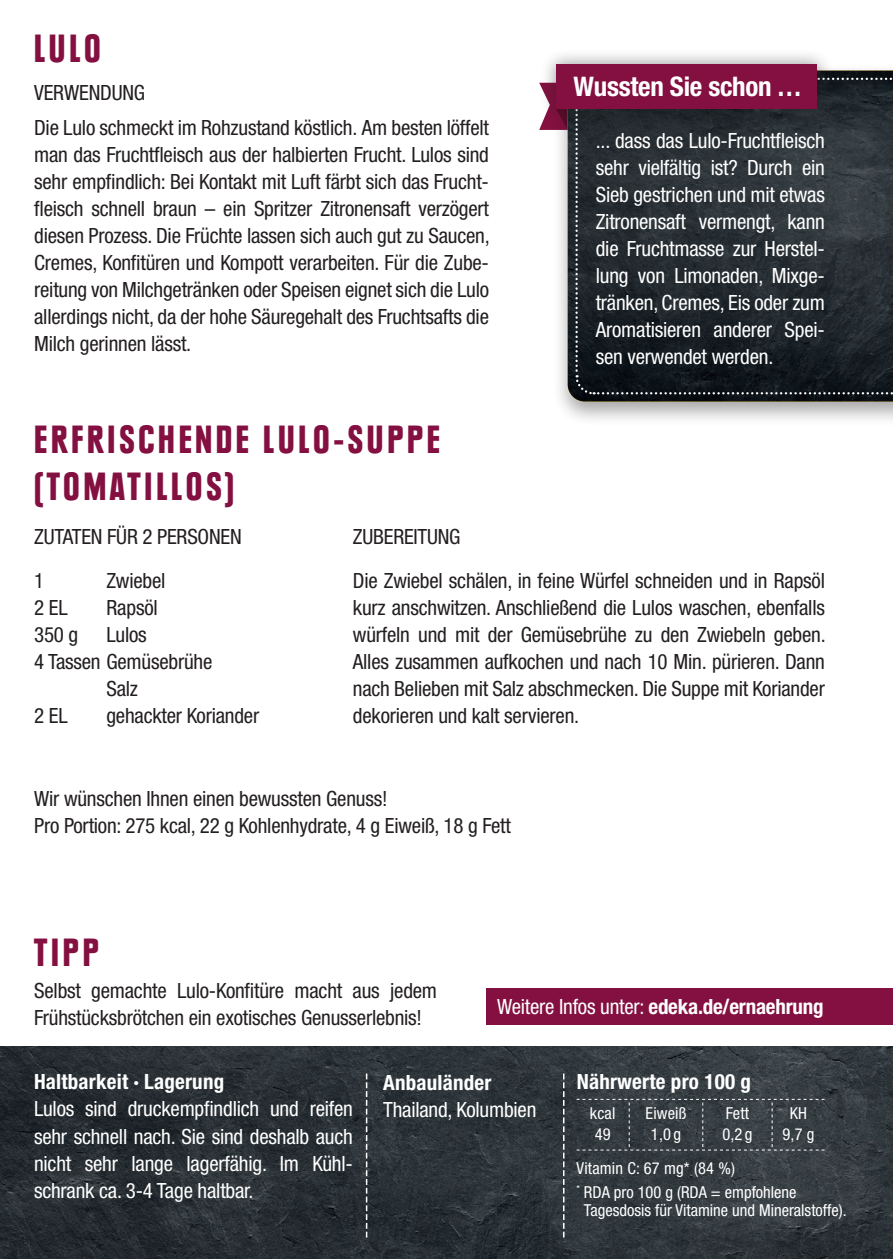
<style>
.page{position:relative;width:893px;height:1259px;background:#fff}
.page>*{position:absolute;margin:0;border:0;box-sizing:border-box;transform-origin:0 0}
.t1{font:900 condensed 39px/46.8px "Plak LT";letter-spacing:.1em;color:#831040}
.t2{font:700 condensed 27px "Helvetica Neue LT Std";letter-spacing:-.01em;color:#fff}
.t3{font:condensed 21px/27px "Helvetica Neue LT Std";letter-spacing:-.01em;color:#231f20;text-align:justify}
.t4{font:condensed 21px/27px "Helvetica Neue LT Std";letter-spacing:-.01em;color:#fff;text-align:justify}
.t5{font:700 condensed 21px "Helvetica Neue LT Std";letter-spacing:.01em;color:#fff}
.t6{font:700 condensed 21px "Helvetica Neue LT Std";letter-spacing:-.01em;color:#fff}
.t7{font:condensed 16.5px/21px "Helvetica Neue LT Std";color:#fff}
.s1{font-weight:400}
</style>
<div class="page">
<img style="left:0;top:1046px;width:893px;height:213px">
<div style="left:552px;top:63px;width:341px;height:363px;background:#231f20;opacity:.4"></div>
<svg style="left:539px;top:77px;width:354px;height:319px;background:#32383d"></svg>
<div style="left:540px;top:48px;width:293px;height:78px;background:#231f20;opacity:.5"></div>
<div style="left:556px;top:65px;width:261px;height:44px;background:#831040"></div>
<div style="left:487px;top:988px;width:406px;height:37px;background:#831040"></div>
<svg style="left:577px;top:1098px;width:248px;height:52px;background:#3a4246"></svg>
<svg style="left:366px;top:1073px;width:1px;height:164px"></svg>
<svg style="left:563px;top:1073px;width:1px;height:164px"></svg>
<h1 class="t1" style="left:34px;top:25px;width:68px">LULO</h1>
<p class="t3" style="left:34px;top:79px;width:112px">VERWENDUNG</p>
<p class="t3" style="left:34px;top:114px;width:457px">Die Lulo schmeckt im Rohzustand köstlich. Am besten löffelt man das Fruchtfleisch aus der halbierten Frucht. Lulos sind sehr empfindlich: Bei Kontakt mit Luft färbt sich das Frucht&shy;fleisch schnell braun – ein Spritzer Zitronensaft verzögert diesen Prozess. Die Früchte lassen sich auch gut zu Saucen, Cremes, Konfitüren und Kompott verarbeiten. Für die Zube&shy;reitung von Milchgetränken oder Speisen eignet sich die Lulo allerdings nicht, da der hohe Säuregehalt des Fruchtsafts die Milch gerinnen lässt.</p>
<h1 class="t1" style="left:34px;top:416px;width:407px">ERFRISCHENDE LULO-SUPPE (TOMATILLOS)</h1>
<p class="t3" style="left:34px;top:523px;width:209px">ZUTATEN FÜR 2 PERSONEN</p>
<p class="t3" style="left:353px;top:523px;width:109px">ZUBEREITUNG</p>
<p class="t2" style="left:574px;top:70px;width:229px">Wussten Sie schon ...</p>
<p class="t4" style="left:596px;top:127px;width:231px">... dass das Lulo-Fruchtfleisch sehr vielfältig ist? Durch ein Sieb gestrichen und mit etwas Zitronensaft vermengt, kann die Fruchtmasse zur Herstel&shy;lung von Limonaden, Mixge&shy;tränken, Cremes, Eis oder zum Aromatisieren anderer Spei&shy;sen verwendet werden.</p>
<p class="t3" style="left:34px;top:567px;width:12px">1</p>
<p class="t3" style="left:106px;top:567px;width:61px">Zwiebel</p>
<p class="t3" style="left:34px;top:594px;width:35px">2 EL</p>
<p class="t3" style="left:106px;top:594px;width:53px">Rapsöl</p>
<p class="t3" style="left:34px;top:621px;width:46px">350 g</p>
<p class="t3" style="left:106px;top:621px;width:42px">Lulos</p>
<p class="t3" style="left:34px;top:648px;width:180px">4 Tassen Gemüsebrühe</p>
<p class="t3" style="left:106px;top:675px;width:33px">Salz</p>
<p class="t3" style="left:34px;top:702px;width:35px">2 EL</p>
<p class="t3" style="left:106px;top:702px;width:154px">gehackter Koriander</p>
<p class="t3" style="left:353px;top:566px;width:474px">Die Zwiebel schälen, in feine Würfel schneiden und in Rapsöl kurz anschwitzen. Anschließend die Lulos waschen, ebenfalls würfeln und mit der Gemüsebrühe zu den Zwiebeln geben.<br>Alles zusammen aufkochen und nach 10 Min. pürieren. Dann nach Belieben mit Salz abschmecken. Die Suppe mit Koriander dekorieren und kalt servieren.</p>
<p class="t3" style="left:34px;top:785px;width:478px">Wir wünschen Ihnen einen bewussten Genuss!<br>Pro Portion: 275 kcal, 22 g Kohlenhydrate, 4 g Eiweiß, 18 g Fett</p>
<h1 class="t1" style="left:34px;top:929px;width:66px">TIPP</h1>
<p class="t3" style="left:34px;top:977px;width:404px">Selbst gemachte Lulo-Konfitüre macht aus jedem<br>Frühstücksbrötchen ein exotisches Genusserlebnis!</p>
<p class="t6" style="left:497px;top:994px;width:328px"><span class="s1">Weitere Infos unter:</span> edeka.de/ernaehrung</p>
<p class="t5" style="left:34px;top:1069px;width:192px">Haltbarkeit · Lagerung</p>
<p class="t4" style="left:34px;top:1095px;width:320px">Lulos sind druckempfindlich und reifen sehr schnell nach. Sie sind deshalb auch nicht sehr lange lagerfähig. Im Kühl&shy;schrank ca. 3-4 Tage haltbar.</p>
<p class="t5" style="left:577px;top:1069px;width:176px">Nährwerte pro 100 g</p>
<p class="t5" style="left:383px;top:1069px;width:110px">Anbauländer</p>
<p class="t4" style="left:383px;top:1095px;width:155px">Thailand, Kolumbien</p>
<p class="t7" style="left:590px;top:1102px;width:27px">kcal<br>49</p>
<p class="t7" style="left:646px;top:1102px;width:42px;text-align:center">Eiweiß<br>1,0 g</p>
<p class="t7" style="left:722px;top:1102px;width:32px">Fett<br>0,2 g</p>
<p class="t7" style="left:782px;top:1102px;width:34px;text-align:center">KH<br>9,7 g</p>
<p class="t7" style="left:577px;top:1157px;width:160px">Vitamin C: 67 mg* (84 %)</p>
<p class="t7" style="left:584px;top:1182px;width:264px;line-height:18px;text-indent:-7px"><sup>*</sup> RDA pro 100 g (RDA = empfohlene<br>Tagesdosis für Vitamine und Mineralstoffe).</p>
</div>
